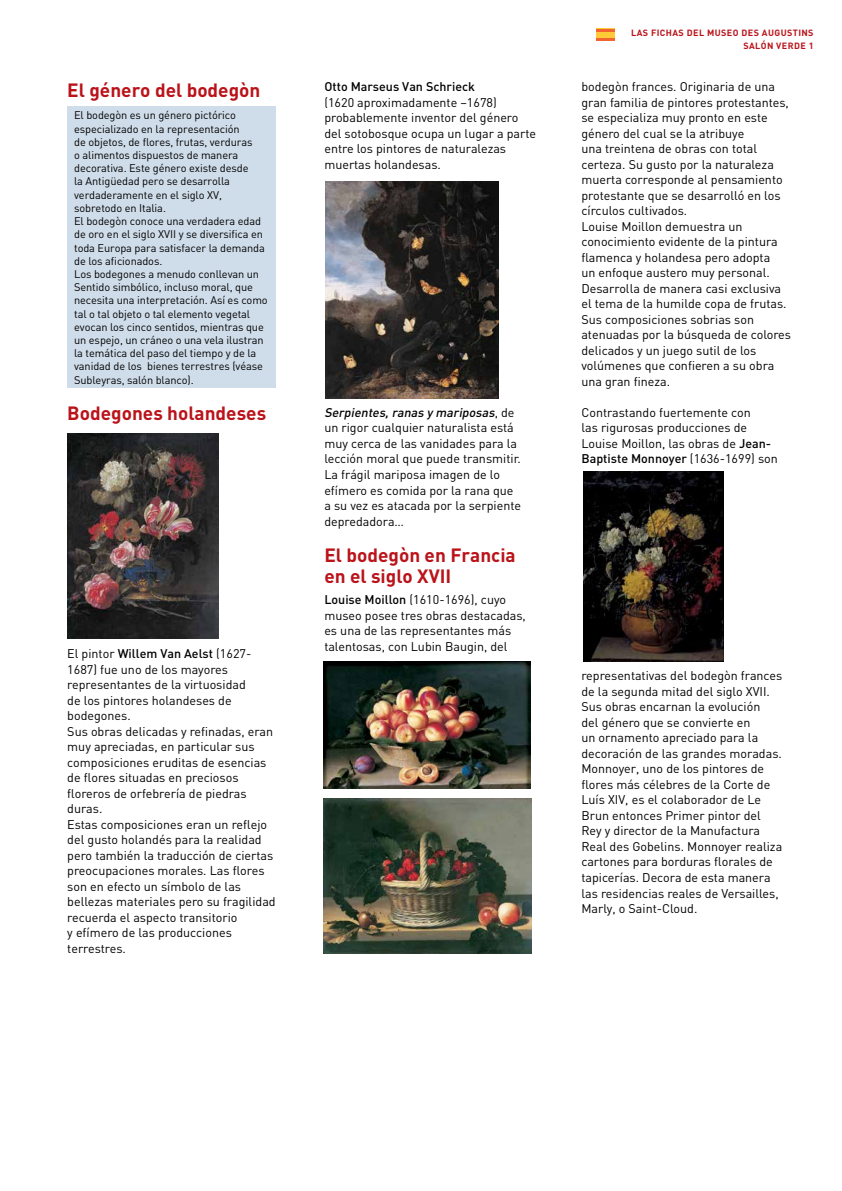
<style>
.page{position:relative;width:842px;height:1191px;background:#fff}
.page>*{position:absolute;margin:0;border:0;box-sizing:border-box;transform-origin:0 0}
.t1{font:700 19px/21px "DIN";color:#ba131a}
.t2{font:12.5px/15.5px "DIN";color:#000}
.t3{font:500 12.5px "DIN";color:#000}
.t4{font:11px/13.2px "DIN";letter-spacing:-.01em;color:#000}
.t5{font:700 9px/13px "DIN";letter-spacing:.045em;color:#ba131a;text-align:right}
.s1{font-weight:500}
.s2{font-weight:500;font-style:italic}
</style>
<div class="page">
<svg style="left:596px;top:28px;width:19px;height:1px"></svg>
<div style="left:596px;top:29px;width:19px;height:12px;background:#ffca38"></div>
<svg style="left:596px;top:29px;width:19px;height:2px"></svg>
<hr style="left:596px;top:38px;width:19px;height:3px;background:#f26531">
<div style="left:67px;top:106px;width:209px;height:281px;background:#cfdce9"></div>
<img style="left:68px;top:434px;width:150px;height:205px">
<img style="left:325px;top:181px;width:174px;height:217px">
<img style="left:323px;top:661px;width:208px;height:127px">
<img style="left:583px;top:471px;width:140px;height:190px">
<img style="left:323px;top:798px;width:209px;height:155px">
<h1 class="t1" style="left:67px;top:79px;width:195px">El género del bodegòn</h1>
<p class="t4" style="left:74px;top:109px;width:195px">El bodegòn es un género pictórico especializado en la representación<br>de objetos, de flores, frutas, verduras<br>o alimentos dispuestos de manera decorativa. Este género existe desde<br>la Antigüedad pero se desarrolla verdaderamente en el siglo XV, sobretodo en Italia.<br>El bodegòn conoce una verdadera edad de oro en el siglo XVII y se diversifica en toda Europa para satisfacer la demanda de los aficionados.<br>Los bodegones a menudo conllevan un Sentido simbólico, incluso moral, que necesita una interpretación. Así es como tal o tal objeto o tal elemento vegetal evocan los cinco sentidos, mientras que un espejo, un cráneo o una vela ilustran la temática del paso del tiempo y de la vanidad de los bienes terrestres (véase Subleyras, salón blanco).</p>
<h1 class="t1" style="left:67px;top:402px;width:200px">Bodegones holandeses</h1>
<p class="t2" style="left:67px;top:646px;width:210px">El pintor <span class="s1">Willem Van Aelst</span> (1627-<br>1687) fue uno de los mayores representantes de la virtuosidad<br>de los pintores holandeses de bodegones.<br>Sus obras delicadas y refinadas, eran muy apreciadas, en particular sus composiciones eruditas de esencias de flores situadas en preciosos floreros de orfebrería de piedras duras.<br>Estas composiciones eran un reflejo del gusto holandés para la realidad pero también la traducción de ciertas preocupaciones morales. Las flores son en efecto un símbolo de las bellezas materiales pero su fragilidad recuerda el aspecto transitorio<br>y efímero de las producciones terrestres.</p>
<p class="t3" style="left:324px;top:79px;width:152px">Otto Marseus Van Schrieck</p>
<p class="t2" style="left:324px;top:94px;width:213px">(1620 aproximadamente –1678) probablemente inventor del género del sotobosque ocupa un lugar a parte entre los pintores de naturalezas muertas holandesas.</p>
<p class="t2" style="left:324px;top:404px;width:198px"><span class="s2">Serpientes,ranas y mariposas</span>, d e un rigor cualquier naturalista está muy cerca de las vanidades para la lección moral que puede transmitir.<br>La frágil mariposa imagen de lo efímero es comida por la rana que a su vez es atacada por la serpiente depredadora…</p>
<h1 class="t1" style="left:324px;top:544px;width:193px">El bodegòn en Francia en el siglo XVII</h1>
<p class="t2" style="left:324px;top:591px;width:203px"><span class="s1">Louise Moillon</span> (1610-1696), cuyo museo posee tres obras destacadas, es una de las representantes más talentosas, con Lubin Baugin, del</p>
<p class="t5" style="left:631px;top:26px;width:184px">LAS FICHAS DEL MUSeo DES AUGUSTINS<br>SALÓN VERDE 1</p>
<p class="t2" style="left:581px;top:79px;width:211px">bodegòn frances. Originaria de una gran familia de pintores protestantes, se especializa muy pronto en este género del cual se la atribuye<br>una treintena de obras con total certeza. Su gusto por la naturaleza muerta corresponde al pensamiento protestante que se desarrolló en los círculos cultivados.<br>Louise Moillon demuestra un conocimiento evidente de la pintura flamenca y holandesa pero adopta<br>un enfoque austero muy personal.<br>Desarrolla de manera casi exclusiva el tema de la humilde copa de frutas.<br>Sus composiciones sobrias son atenuadas por la búsqueda de colores delicados y un juego sutil de los volúmenes que confieren a su obra una gran fineza.</p>
<p class="t2" style="left:581px;top:404px;width:198px">Contrastando fuertemente con<br>las rigurosas producciones de<br>Louise Moillon, las obras de <span class="s1">Jean-<br>Baptiste Monnoyer</span> (1636-1699) son</p>
<p class="t2" style="left:581px;top:668px;width:202px">representativas del bodegòn frances de la segunda mitad del siglo XVII.<br>Sus obras encarnan la evolución<br>del género que se convierte en<br>un ornamento apreciado para la decoración de las grandes moradas.<br>Monnoyer, uno de los pintores de flores más célebres de la Corte de<br>Luís XIV, es el colaborador de Le<br>Brun entonces Primer pintor del<br>Rey y director de la Manufactura<br>Real des Gobelins. Monnoyer realiza cartones para borduras florales de tapicerías. Decora de esta manera las residencias reales de Versailles,<br>Marly, o Saint-Cloud.</p>
</div>
